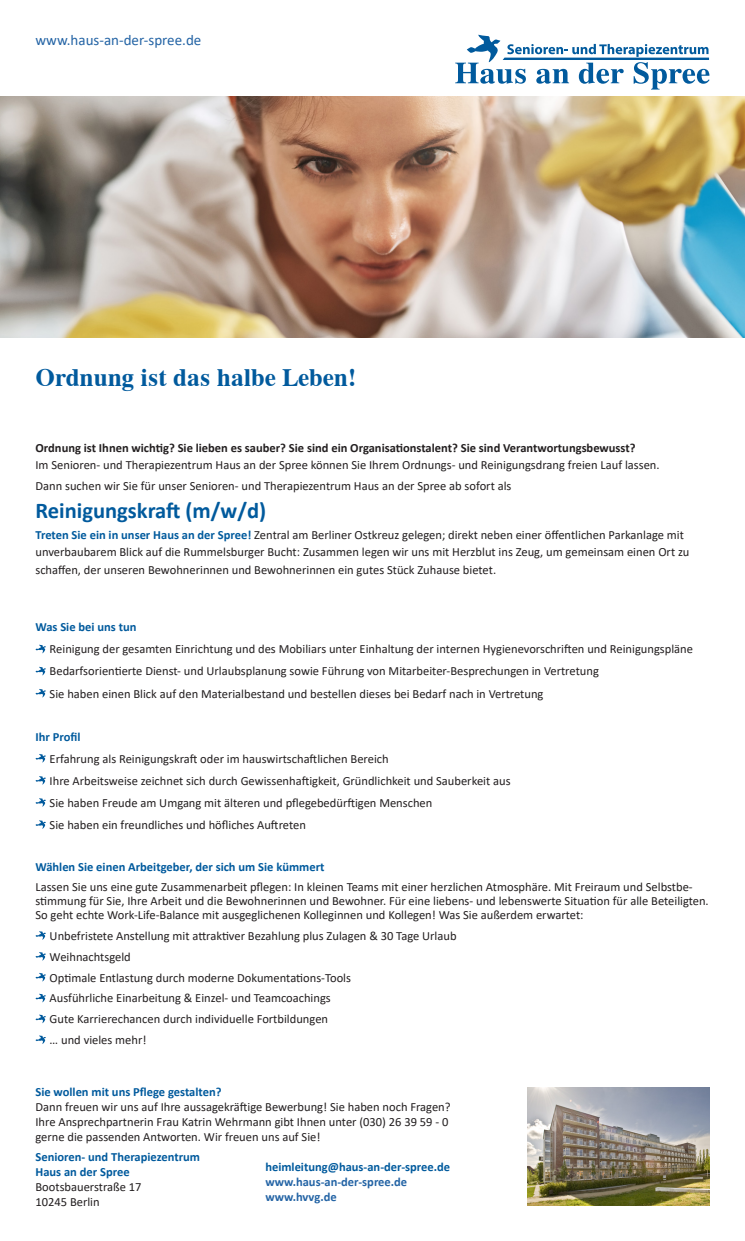
<style>
.page{position:relative;width:745px;height:1241px;background:#fff}
.page>*{position:absolute;margin:0;border:0;box-sizing:border-box;transform-origin:0 0}
.t1{font:700 25px "Dutch 801 BT";color:#015a9d}
.t2{font:700 22.5px "Calibri";color:#015a9d}
.t3{font:15px "Calibri";color:#2464a5}
.t4{font:12.5px/22.1px "Calibri";color:#231f20}
.t5{font:700 12.5px/15px "Calibri";color:#015a9d}
.t6{font:700 12.5px "Calibri";color:#231f20}
.t7{font:700 12.5px/15px "Calibri";color:#2464a5}
.s1{font-weight:700;color:#015a9d}
</style>
<div class="page">
<svg style="left:35px;top:644px;width:11px;height:9px"></svg>
<svg style="left:35px;top:666px;width:11px;height:9px"></svg>
<svg style="left:35px;top:689px;width:11px;height:8px"></svg>
<svg style="left:35px;top:754px;width:11px;height:8px"></svg>
<svg style="left:35px;top:776px;width:11px;height:8px"></svg>
<svg style="left:35px;top:798px;width:11px;height:8px"></svg>
<svg style="left:35px;top:820px;width:11px;height:8px"></svg>
<svg style="left:35px;top:931px;width:11px;height:8px"></svg>
<svg style="left:35px;top:952px;width:11px;height:8px"></svg>
<svg style="left:35px;top:972px;width:11px;height:9px"></svg>
<svg style="left:35px;top:993px;width:11px;height:9px"></svg>
<svg style="left:35px;top:1014px;width:11px;height:9px"></svg>
<svg style="left:35px;top:1035px;width:11px;height:8px"></svg>
<img style="left:527px;top:1087px;width:182px;height:118px">
<img style="left:0;top:96px;width:744px;height:242px">
<svg style="left:455px;top:35px;width:254px;height:55px"></svg>
<p class="t3" style="left:35px;top:30px;width:167px">www.haus-an-der-spree.de</p>
<h1 class="t1" style="left:35px;top:362px;width:322px">Ordnung ist das halbe Leben!</h1>
<p class="t6" style="left:35px;top:438px;width:601px">Ordnung ist Ihnen wichtig? Sie lieben es sauber? Sie sind ein Organisationstalent? Sie sind Verantwortungsbewusst?</p>
<p class="t4" style="left:35px;top:454px;width:625px;line-height:21px">Im Senioren- und Therapiezentrum Haus an der Spree können Sie Ihrem Ordnungs- und Reinigungsdrang freien Lauf lassen.<br>Dann suchen wir Sie für unser Senioren- und Therapiezentrum Haus an der Spree ab sofort als</p>
<h2 class="t2" style="left:35px;top:494px;width:232px">Reinigungskraft (m/w/d)</h2>
<p class="t4" style="left:35px;top:525px;width:655px;line-height:17.5px"><span class="s1">Treten Sie ein in unser Haus an der Spree!</span> Zentral am Berliner Ostkreuz gelegen; direkt neben einer öffentlichen Parkanlage mit unverbaubarem Blick auf die Rummelsburger Bucht: Zusammen legen wir uns mit Herzblut ins Zeug, um gemeinsam einen Ort zu schaffen, der unseren Bewohnerinnen und Bewohnerinnen ein gutes Stück Zuhause bietet.</p>
<p class="t5" style="left:35px;top:619px;width:102px">Was Sie bei uns tun</p>
<p class="t4" style="left:50px;top:637px;width:644px">Reinigung der gesamten Einrichtung und des Mobiliars unter Einhaltung der internen Hygienevorschriften und Reinigungspläne<br>Bedarfsorientierte Dienst- und Urlaubsplanung sowie Führung von Mitarbeiter-Besprechungen in Vertretung<br>Sie haben einen Blick auf den Materialbestand und bestellen dieses bei Bedarf nach in Vertretung</p>
<p class="t5" style="left:35px;top:728px;width:46px">Ihr Profil</p>
<p class="t4" style="left:50px;top:747px;width:462px">Erfahrung als Reinigungskraft oder im hauswirtschaftlichen Bereich<br>Ihre Arbeitsweise zeichnet sich durch Gewissenhaftigkeit, Gründlichkeit und Sauberkeit aus Sie haben Freude am Umgang mit älteren und pflegebedürftigen Menschen<br>Sie haben ein freundliches und höfliches Auftreten</p>
<p class="t5" style="left:35px;top:858px;width:290px">Wählen Sie einen Arbeitgeber, der sich um Sie kümmert</p>
<p class="t4" style="left:35px;top:880px;width:674px;line-height:13.8px">Lassen Sie uns eine gute Zusammenarbeit pflegen: In kleinen Teams mit einer herzlichen Atmosphäre. Mit Freiraum und Selbstbe&shy;stimmung für Sie, Ihre Arbeit und die Bewohnerinnen und Bewohner. Für eine liebens- und lebenswerte Situation für alle Beteiligten.<br>So geht echte Work-Life-Balance mit ausgeglichenen Kolleginnen und Kollegen! Was Sie außerdem erwartet:</p>
<p class="t4" style="left:50px;top:924px;width:408px;line-height:20.9px">Unbefristete Anstellung mit attraktiver Bezahlung plus Zulagen &amp; 30 Tage Urlaub Weihnachtsgeld<br>Optimale Entlastung durch moderne Dokumentations-Tools<br>Ausführliche Einarbeitung &amp; Einzel- und Teamcoachings<br>Gute Karrierechancen durch individuelle Fortbildungen<br>… und vieles mehr!</p>
<p class="t5" style="left:35px;top:1083px;width:187px">Sie wollen mit uns Pflege gestalten?</p>
<p class="t4" style="left:35px;top:1098px;width:416px;line-height:15px">Dann freuen wir uns auf Ihre aussagekräftige Bewerbung! Sie haben noch Fragen?<br>Ihre Ansprechpartnerin Frau Katrin Wehrmann gibt Ihnen unter (030) 26 39 59 - 0 gerne die passenden Antworten. Wir freuen uns auf Sie!</p>
<p class="t5" style="left:35px;top:1148px;width:166px">Senioren- und Therapiezentrum<br>Haus an der Spree</p>
<p class="t4" style="left:35px;top:1178px;width:107px;line-height:15px">Bootsbauerstraße 17<br>10245 Berlin</p>
<p class="t5" style="left:265px;top:1158px;width:186px">heimleitung@haus-an-der-spree.de</p>
<p class="t7" style="left:265px;top:1173px;width:143px">www.haus-an-der-spree.de www.hvvg.de</p>
</div>
